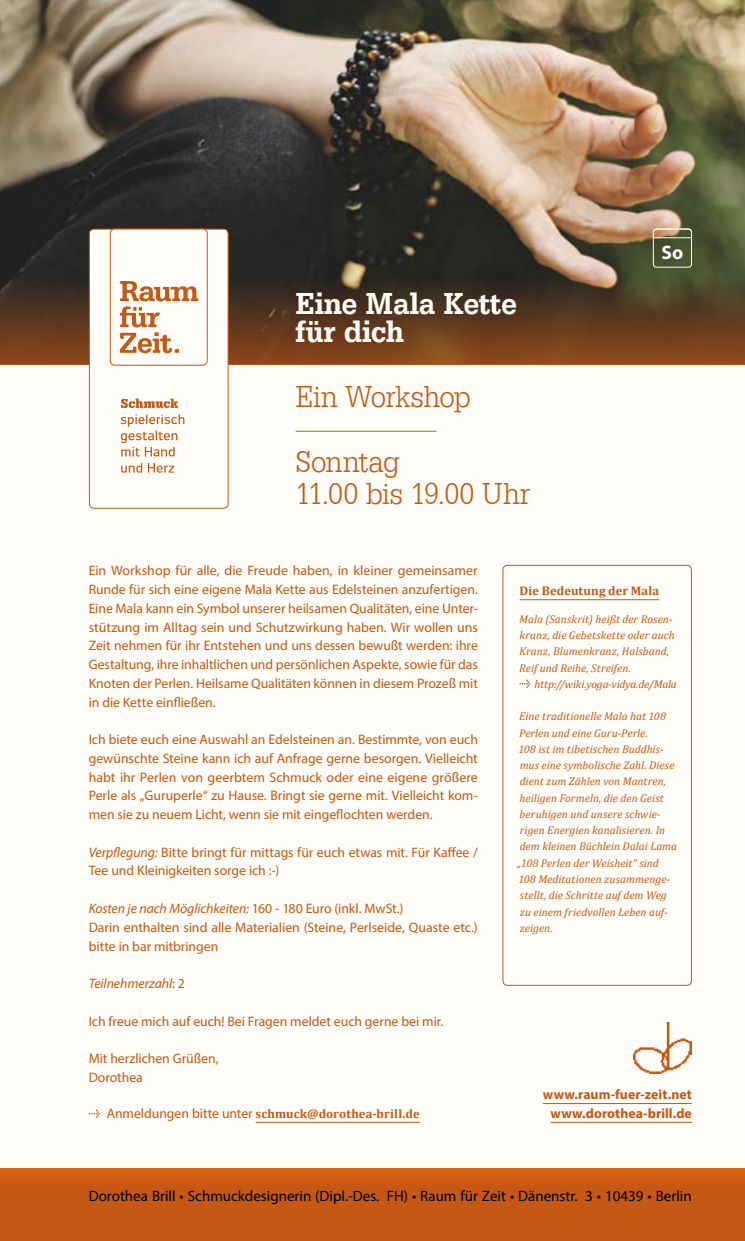
<style>
.page{position:relative;width:745px;height:1241px;background:#fff}
.page>*{position:absolute;margin:0;border:0;box-sizing:border-box;transform-origin:0 0}
.t1{font:31.25px/65px "URW Egyptienne T Ligh Extr Narr";letter-spacing:-.005em;color:#c45814}
.t2{font:31.25px/27.5px "URW Egyptienne T Medi Extr Narr";color:#fffdf7}
.t3{font:700 19.5px "Myriad Pro";color:#fffdf7}
.t4{font:15px "Myriad Pro";color:#000}
.t5{font:13.75px/18.8px "Myriad Pro";letter-spacing:-.005em;color:#c45814}
.t6{font:700 13.75px/18.8px "Myriad Pro";color:#c45814;text-align:center}
.t7{font:italic 13.75px "Myriad Pro";letter-spacing:-.005em;color:#c45814}
.t8{font:700 12.5px "Cambria";letter-spacing:.01em;color:#c45814}
.t9{font:italic 11.25px/16.2px "Cambria";letter-spacing:.005em;color:#c45814}
.t10{font:italic 11.25px "Cambria";letter-spacing:-.015em;color:#c45814}
.s1{font-style:italic}
.s2{font-style:normal}
.s3{font-family:"Myriad Pro";font-weight:400;font-size:13.75px}
</style>
<div class="page">
<div style="left:0;top:0;width:744px;height:1240px;background:#fffdf7"></div>
<img style="left:0;top:0;width:744px;height:239px">
<svg style="left:0;top:239px;width:744px;height:125px;background:#553c25"></svg>
<div style="left:0;top:1168px;width:744px;height:72px;background:linear-gradient(to bottom,#cf5d15,#c05614)"></div>
<hr style="left:0;top:364px;width:744px;height:1px;background:#c45814">
<div style="left:502px;top:565px;width:189px;height:420px;border:1px solid #c45814;border-radius:4px"></div>
<hr style="left:519px;top:599px;width:139px;height:1px;background:#c45814">
<svg style="left:519px;top:679px;width:11px;height:8px"></svg>
<hr style="left:255px;top:1121px;width:164px;height:1px;background:#c45814">
<svg style="left:89px;top:1109px;width:11px;height:8px"></svg>
<img style="left:633px;top:1022px;width:58px;height:51px">
<div style="left:89px;top:229px;width:139px;height:279px;background:#fffdf7;border-radius:4px"></div>
<div style="left:89px;top:229px;width:139px;height:279px;border:1px solid #c45814;border-radius:4px"></div>
<div style="left:110px;top:229px;width:97px;height:136px;border:1px solid #c45814;border-radius:4px"></div>
<svg style="left:120px;top:281px;width:78px;height:72px"></svg>
<svg style="left:121px;top:463px;width:53px;height:9px"></svg>
<svg style="left:120px;top:414px;width:64px;height:42px"></svg>
<svg style="left:121px;top:398px;width:57px;height:10px"></svg>
<hr style="left:296px;top:431px;width:140px;height:1px;background:#c45814">
<div style="left:652px;top:229px;width:39px;height:38px;border:1px solid #fffdf7;border-radius:3px"></div>
<svg style="left:652px;top:228px;width:39px;height:10px"></svg>
<hr style="left:542px;top:1102px;width:149px;height:1px;background:#c45814">
<hr style="left:550px;top:1121px;width:141px;height:1px;background:#c45814">
<h1 class="t2" style="left:295px;top:290px;width:223px">Eine Mala Kette für dich</h1>
<h1 class="t1" style="left:295px;top:363px;width:177px">Ein Workshop<br>Sonntag</h1>
<h1 class="t1" style="left:295px;top:460px;width:236px">11.00 bis 19.00 Uhr</h1>
<h2 class="t3" style="left:661px;top:240px;width:23px">So</h2>
<p class="t5" style="left:89px;top:561px;width:390px;text-align:justify">Ein Workshop für alle, die Freude haben, in kleiner gemeinsamer Runde für sich eine eigene Mala Kette aus Edelsteinen anzufertigen.<br>Eine Mala kann ein Symbol unserer heilsamen Qualitäten, eine Unter&shy;stützung im Alltag sein und Schutzwirkung haben. Wir wollen uns Zeit nehmen für ihr Entstehen und uns dessen bewußt werden: ihre Gestaltung, ihre inhaltlichen und persönlichen Aspekte, sowie für das Knoten der Perlen. Heilsame Qualitäten können in diesem Prozeß mit in die Kette einfließen.</p>
<p class="t5" style="left:89px;top:729px;width:390px;text-align:justify">Ich biete euch eine Auswahl an Edelsteinen an. Bestimmte, von euch gewünschte Steine kann ich auf Anfrage gerne besorgen. Vielleicht habt ihr Perlen von geerbtem Schmuck oder eine eigene größere Perle als „Guruperle“ zu Hause. Bringt sie gerne mit. Vielleicht kom&shy;men sie zu neuem Licht, wenn sie mit eingeflochten werden.</p>
<p class="t5" style="left:89px;top:842px;width:390px"><span class="s1">Verpflegung:</span> Bitte bringt für mittags für euch etwas mit. Für Kaffee /<br>Tee und Kleinigkeiten sorge ich :-)</p>
<p class="t5" style="left:89px;top:898px;width:390px"><span class="s1">Kosten je nach Möglichkeiten:</span> 160 - 180 Euro (inkl. MwSt.)<br>Darin enthalten sind alle Materialien (Steine, Perlseide, Quaste etc.) bitte in bar mitbringen</p>
<p class="t7" style="left:89px;top:974px;width:98px">Teilnehmerzahl<span class="s2">: 2</span></p>
<p class="t5" style="left:89px;top:1011px;width:356px">Ich freue mich auf euch! Bei Fragen meldet euch gerne bei mir.</p>
<p class="t5" style="left:89px;top:1048px;width:131px">Mit herzlichen Grüßen,<br>Dorothea</p>
<p class="t8" style="left:107px;top:1105px;width:314px"><span class="s3">Anmeldungen bitte unter</span> schmuck@dorothea-brill.de</p>
<p class="t8" style="left:519px;top:583px;width:141px">Die Bedeutung der Mala</p>
<p class="t9" style="left:519px;top:610px;width:157px">Mala (Sanskrit) heißt der Rosen&shy;kranz, die Gebetskette oder auch<br>Kranz, Blumenkranz, Halsband,<br>Reif und Reihe, Streifen.</p>
<p class="t10" style="left:534px;top:677px;width:144px">http://wiki.yoga-vidya.de/Mala</p>
<p class="t9" style="left:516px;top:708px;width:161px">Eine traditionelle Mala hat 108<br>Perlen und eine Guru-Perle.<br>108 ist im tibetischen Buddhis&shy;mus eine symbolische Zahl. Diese dient zum Zählen von Mantren, heiligen Formeln, die den Geist beruhigen und unsere schwie&shy;rigen Energien kanalisieren. In dem kleinen Büchlein Dalai Lama „108 Perlen der Weisheit“ sind<br>108 Meditationen zusammenge&shy;stellt, die Schritte auf dem Weg zu einem friedvollen Leben auf&shy;zeigen.</p>
<p class="t6" style="left:542px;top:1084px;width:150px">www.raum-fuer-zeit.net www.dorothea-brill.de</p>
<p class="t4" style="left:89px;top:1186px;width:604px">Dorothea Brill • Schmuckdesignerin (Dipl.-Des. FH) • Raum für Zeit • Dänenstr. 3 • 10439 • Berlin</p>
</div>
